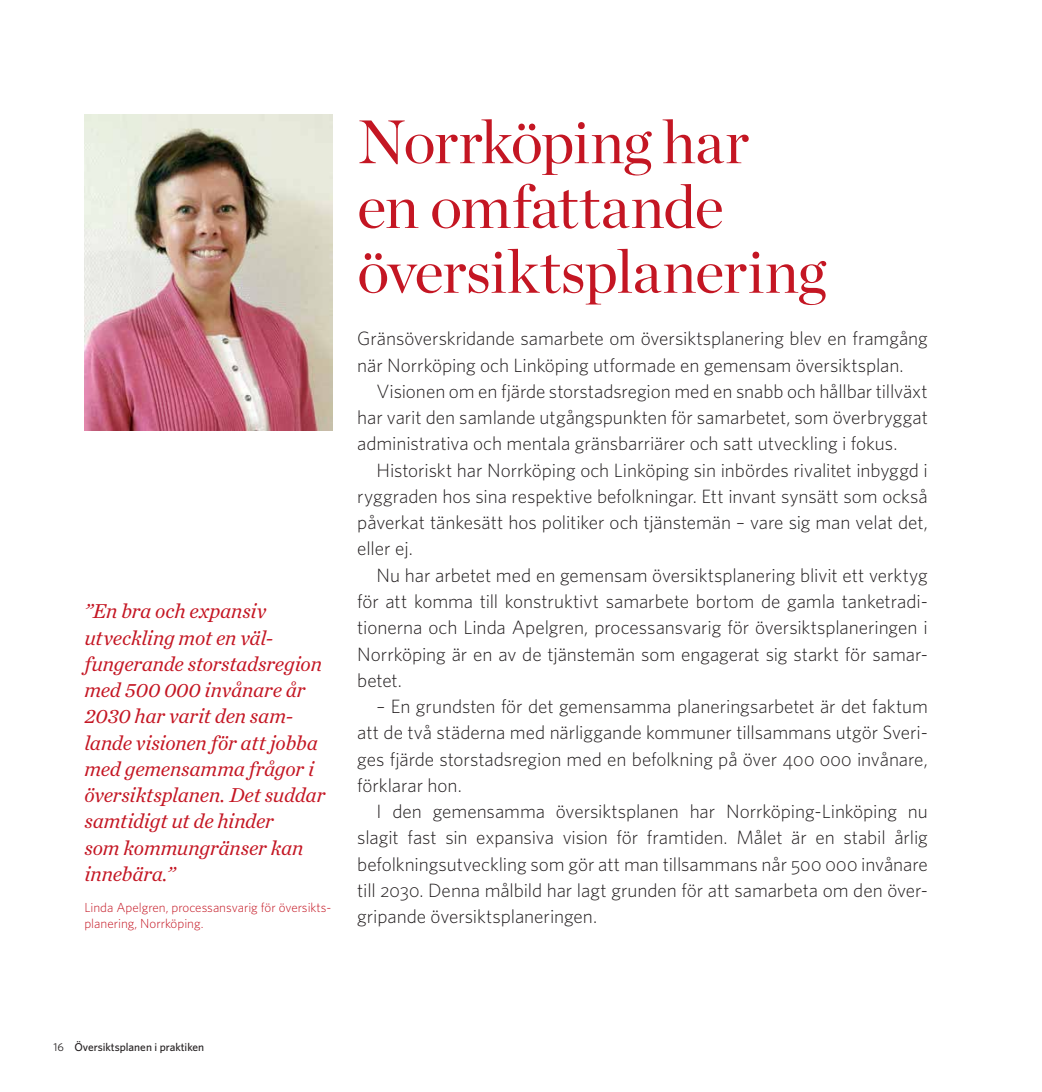
<style>
.page{position:relative;width:1042px;height:1092px;background:#fff}
.page>*{position:absolute;margin:0;border:0;box-sizing:border-box;transform-origin:0 0}
.t1{font:61.25px/64.8px "Chronicle Display";letter-spacing:-.015em;color:#c41623}
.t2{font:italic 21px/26.2px "Chronicle Text G1";letter-spacing:-.01em;color:#c41623}
.t3{font:300 19.25px/26.2px "Whitney";color:#231f20;text-align:justify}
.t4{font:300 13.12px/15.8px "Whitney";color:#c41623}
.t5{font:500 11.38px "Whitney";color:#231f20}
.s1{font-weight:400}
</style>
<div class="page">
<img style="left:84px;top:114px;width:248px;height:316px">
<p class="t2" style="left:84px;top:596px;width:242px">”En bra och expansiv utveckling mot en väl&shy;fungerande storstadsregion med 500 000 invånare år<br>2030 har varit den sam&shy;lande visionen för att jobba med gemensamma frågor i översiktsplanen. Det suddar samtidigt ut de hinder<br>som kommungränser kan innebära.”</p>
<p class="t4" style="left:84px;top:899px;width:248px">Linda Apelgren, processansvarig för översikts&shy;planering, Norrköping.</p>
<h1 class="t1" style="left:357px;top:105px;width:470px">Norrköping har en omfattande översiktsplanering</h1>
<p class="t3" style="left:357px;top:325px;width:572px">Gränsöverskridande samarbete om översiktsplanering blev en framgång när Norrköping och Linköping utformade en gemensam översiktsplan.</p>
<p class="t3" style="left:357px;top:377px;width:572px;text-indent:19px">Visionen om en fjärde storstadsregion med en snabb och hållbar tillväxt har varit den samlande utgångspunkten för samarbetet, som överbryggat administrativa och mentala gränsbarriärer och satt utveckling i fokus.</p>
<p class="t3" style="left:357px;top:456px;width:572px;text-indent:19px">Historiskt har Norrköping och Linköping sin inbördes rivalitet inbyggd i ryggraden hos sina respektive befolkningar. Ett invant synsätt som också påverkat tänkesätt hos politiker och tjänstemän – vare sig man velat det, eller ej.</p>
<p class="t3" style="left:357px;top:561px;width:572px;text-indent:19px">Nu har arbetet med en gemensam översiktsplanering blivit ett verktyg för att komma till konstruktivt samarbete bortom de gamla tanketradi&shy;tionerna och Linda Apelgren, processansvarig för översiktsplaneringen i Norrköping är en av de tjänstemän som engagerat sig starkt för samar&shy;betet.</p>
<p class="t3" style="left:357px;top:692px;width:572px;text-indent:19px">– En grundsten för det gemensamma planeringsarbetet är det faktum att de två städerna med närliggande kommuner tillsammans utgör Sveri&shy;ges fjärde storstadsregion med en befolkning på över 400 000 invånare, förklarar hon.</p>
<p class="t3" style="left:357px;top:797px;width:572px;text-indent:19px">I den gemensamma översiktsplanen har Norrköping-Linköping nu slagit fast sin expansiva vision för framtiden. Målet är en stabil årlig befolkningsutveckling som gör att man tillsammans når 500 000 invånare till 2030. Denna målbild har lagt grunden för att samarbeta om den över&shy;gripande översiktsplaneringen.</p>
<p class="t5" style="left:53px;top:1039px;width:152px"><span class="s1">16</span> Översiktsplanen i praktiken</p>
</div>
